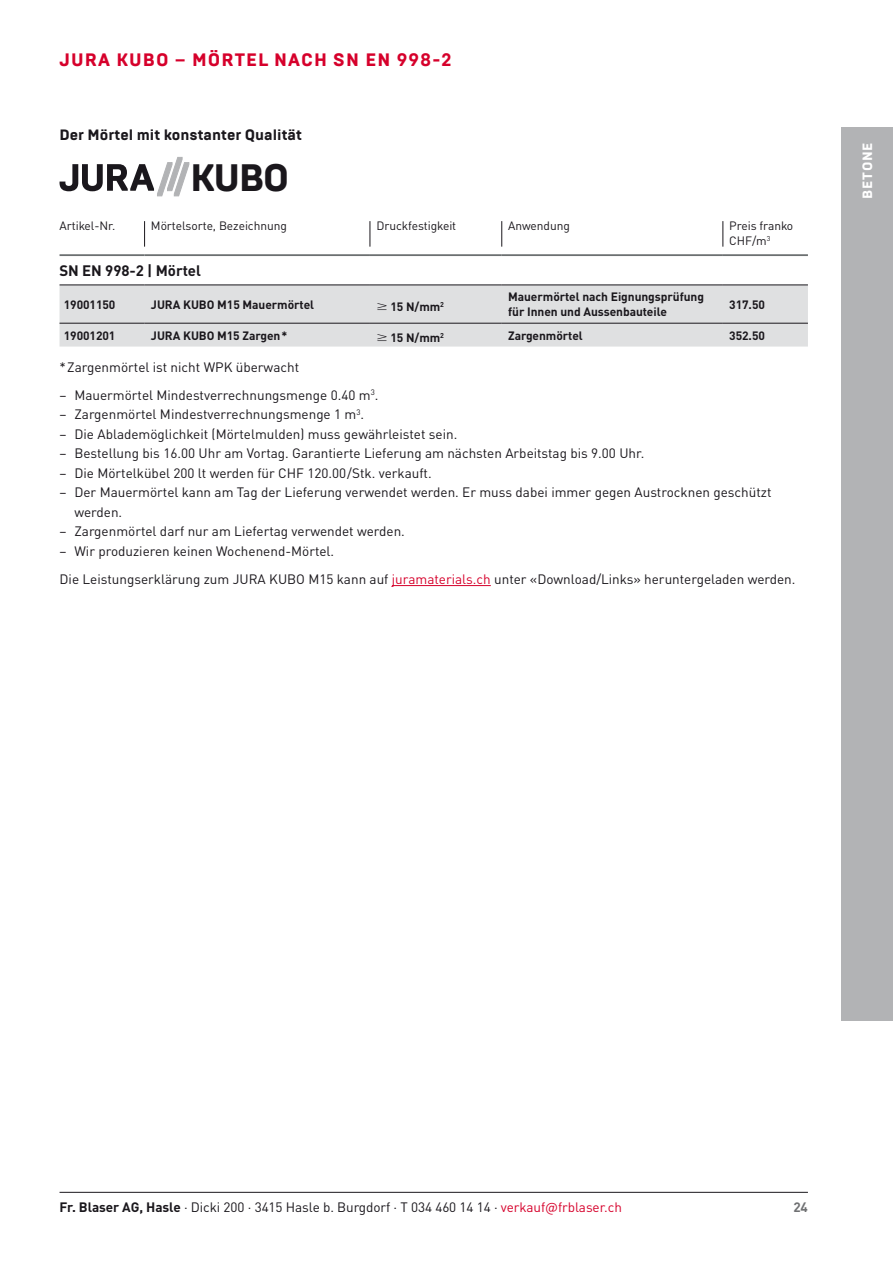
<style>
.page{position:relative;width:893px;height:1263px;background:#fff}
.page>*{position:absolute;margin:0;border:0;box-sizing:border-box;transform-origin:0 0}
.t1{font:800 38.25px "Brutal Type";color:#1a171c}
.t2{font:800 18px "Brutal Type";letter-spacing:.06em;color:#d6002b}
.t3{font:800 15px "Brutal Type";color:#1a171c}
.t4{font:700 15px "DIN Pro";letter-spacing:-.005em;color:#1a171c}
.t5{font:13.5px/19.5px "DIN Pro";color:#1a171c}
.t6{font:800 13.5px "Brutal Type";letter-spacing:.06em;color:#fff}
.t7{font:700 13.5px "DIN Pro";color:#707173}
.t8{font:700 12px/15px "DIN Pro";letter-spacing:-.005em;color:#1a171c}
.t9{font:12px/15px "DIN Pro";letter-spacing:-.005em;color:#1a171c}
.s1{color:#d6002b}
.s2{font-weight:700}
</style>
<div class="page">
<hr style="left:60px;top:1192px;width:748px;height:1px;background:#1a171c">
<div style="left:842px;top:128px;width:51px;height:892px;background:#b2b3b5"></div>
<div style="left:60px;top:286px;width:748px;height:61px;background:#dfe0e1"></div>
<hr style="left:60px;top:323px;width:85px;height:1px;background:#1a171c">
<hr style="left:145px;top:323px;width:225px;height:1px;background:#1a171c">
<hr style="left:370px;top:323px;width:132px;height:1px;background:#1a171c">
<hr style="left:502px;top:323px;width:221px;height:1px;background:#1a171c">
<hr style="left:723px;top:323px;width:85px;height:1px;background:#1a171c">
<svg style="left:501px;top:221px;width:1px;height:26px"></svg>
<svg style="left:723px;top:221px;width:1px;height:26px"></svg>
<hr style="left:60px;top:254px;width:85px;height:2px;background:#6c7071">
<hr style="left:145px;top:254px;width:225px;height:2px;background:#6c7071">
<hr style="left:370px;top:254px;width:132px;height:2px;background:#6c7071">
<hr style="left:502px;top:254px;width:221px;height:2px;background:#6c7071">
<hr style="left:723px;top:254px;width:85px;height:2px;background:#6c7071">
<svg style="left:144px;top:221px;width:1px;height:26px"></svg>
<svg style="left:370px;top:221px;width:1px;height:26px"></svg>
<hr style="left:60px;top:285px;width:85px;height:1px;background:#1a171c">
<hr style="left:145px;top:285px;width:225px;height:1px;background:#1a171c">
<hr style="left:370px;top:285px;width:132px;height:1px;background:#1a171c">
<hr style="left:502px;top:285px;width:221px;height:1px;background:#1a171c">
<hr style="left:723px;top:285px;width:85px;height:1px;background:#1a171c">
<hr style="left:392px;top:585px;width:99px;height:1px;background:#d6002b">
<svg style="left:60px;top:157px;width:129px;height:39px"></svg>
<h2 class="t2" style="left:60px;top:48px;width:393px">JURA KUBO – MÖRTEL NACH SN EN 998-2</h2>
<p class="t3" style="left:60px;top:125px;width:244px">Der Mörtel mit konstanter Qualität</p>
<h1 class="t1" style="left:190px;top:154px;width:101px">KUBO</h1>
<p class="t9" style="left:60px;top:217px;width:57px">Artikel-Nr.</p>
<p class="t9" style="left:151px;top:217px;width:138px">Mörtelsorte, Bezeichnung</p>
<p class="t9" style="left:376px;top:217px;width:81px">Druckfestigkeit</p>
<p class="t9" style="left:508px;top:217px;width:63px">Anwendung</p>
<p class="t9" style="left:729px;top:217px;width:65px">Preis franko<br>CHF/m<sup>3</sup></p>
<p class="t4" style="left:60px;top:258px;width:143px">SN EN 998-2 | Mörtel</p>
<p class="t8" style="left:64px;top:295px;width:53px">19001150</p>
<p class="t8" style="left:151px;top:295px;width:165px">JURA KUBO M15 Mauermörtel</p>
<p class="t8" style="left:376px;top:297px;width:69px">≥ 15 N/mm<sup>2</sup></p>
<p class="t8" style="left:508px;top:288px;width:197px">Mauermörtel nach Eignungsprüfung für Innen und Aussenbauteile</p>
<p class="t8" style="left:729px;top:295px;width:37px">317.50</p>
<p class="t8" style="left:64px;top:326px;width:53px">19001201</p>
<p class="t8" style="left:151px;top:326px;width:138px">JURA KUBO M15 Zargen*</p>
<p class="t8" style="left:376px;top:328px;width:69px">≥ 15 N/mm<sup>2</sup></p>
<p class="t8" style="left:508px;top:326px;width:76px">Zargenmörtel</p>
<p class="t8" style="left:729px;top:326px;width:37px">352.50</p>
<p class="t5" style="left:60px;top:356px;width:241px">*Zargenmörtel ist nicht WPK überwacht</p>
<p class="t5" style="left:60px;top:384px;width:320px">– Mauermörtel Mindestverrechnungsmenge 0.40 m<sup>3</sup>.</p>
<p class="t5" style="left:60px;top:403px;width:306px">– Zargenmörtel Mindestverrechnungsmenge 1 m<sup>3</sup>.</p>
<p class="t5" style="left:60px;top:423px;width:399px">– Die Ablademöglichkeit (Mörtelmulden) muss gewährleistet sein.</p>
<p class="t5" style="left:60px;top:442px;width:586px">– Bestellung bis 16.00 Uhr am Vortag. Garantierte Lieferung am nächsten Arbeitstag bis 9.00 Uhr.</p>
<p class="t5" style="left:60px;top:462px;width:374px">– Die Mörtelkübel 200 lt werden für CHF 120.00/Stk. verkauft.</p>
<p class="t5" style="left:74px;top:481px;width:699px;text-indent:-15px">– Der Mauermörtel kann am Tag der Lieferung verwendet werden. Er muss dabei immer gegen Austrocknen geschützt werden.</p>
<p class="t5" style="left:60px;top:520px;width:347px">– Zargenmörtel darf nur am Liefertag verwendet werden.</p>
<p class="t5" style="left:60px;top:535px;width:737px;line-height:28px">– Wir produzieren keinen Wochenend-Mörtel.<br>Die Leistungserklärung zum JURA KUBO M15 kann auf <span class="s1">juramaterials.ch</span> unter «Download/Links» heruntergeladen werden.</p>
<p class="t6" style="left:859px;top:199px;width:58px;rotate:-90deg">BETONE</p>
<p class="t5" style="left:60px;top:1196px;width:564px"><span class="s2">Fr. Blaser AG, Hasle</span> · Dicki 200 · 3415 Hasle b. Burgdorf · T 034 460 14 14 · <span class="s1">verkauf@frblaser.ch</span></p>
<p class="t7" style="left:793px;top:1195px;width:16px">24</p>
</div>
